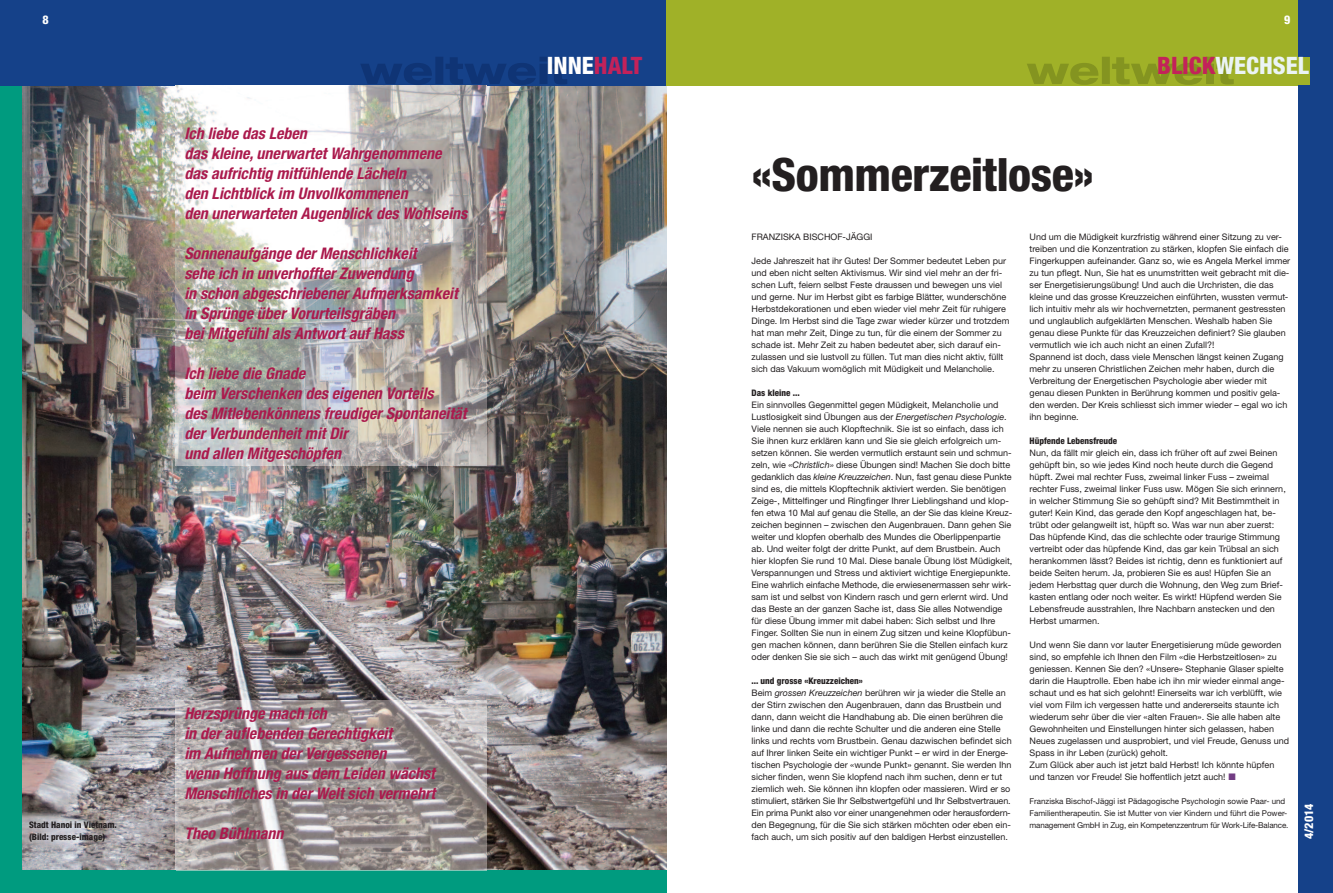
<style>
.page{position:relative;width:1333px;height:893px;background:#fff}
.page>*{position:absolute;margin:0;border:0;box-sizing:border-box;transform-origin:0 0}
.t1{font:800 condensed 46px "Helvetica Neue LT Std";letter-spacing:-.01em;color:#231f20}
.t2{font:800 condensed 24px "Helvetica Neue LT Std";color:#ebf4f5}
.t3{font:800 condensed 24px "Helvetica Neue LT Std";color:#fff}
.t4{font:italic 700 condensed 16px/20px "Helvetica Neue LT Std";color:#ab1a4d}
.t5{font:800 condensed 12px "Helvetica Neue LT Std";color:#fff}
.t6{font:9px/12px "Helvetica Neue LT Std";color:#231f20}
.t7{font:800 condensed 9px "Helvetica Neue LT Std";color:#231f20}
.t8{font:8px/12px "Helvetica Neue LT Std";color:#231f20}
.s1{color:#c3225a}
.s2{font-style:italic}
.s3{font-weight:800;font-stretch:condensed}
</style>
<div class="page">
<div style="left:0;top:85px;width:666px;height:808px;background:#009b7f"></div>
<img style="left:23px;top:85px;width:643px;height:784px">
<div style="left:0;top:0;width:666px;height:85px;background:#154189"></div>
<div style="left:666px;top:0;width:666px;height:85px;background:#a0b128"></div>
<div style="left:1298px;top:85px;width:34px;height:808px;background:#154189"></div>
<div style="left:1298px;top:0;width:34px;height:57px;background:#154189"></div>
<div style="left:1310px;top:51px;width:22px;height:40px;background:#154189"></div>
<svg style="left:1027px;top:57px;width:206px;height:28px"></svg>
<svg style="left:361px;top:57px;width:206px;height:28px"></svg>
<hr style="left:176px;top:869px;width:311px;height:1px;background:#81c4b6">
<img style="left:176px;top:700px;width:311px;height:169px">
<img style="left:176px;top:85px;width:311px;height:381px">
<h3 class="t5" style="left:43px;top:16px;width:8px">8</h3>
<h2 class="t3" style="left:547px;top:57px;width:97px">INNE<span class="s1">HALT</span></h2>
<h3 class="t5" style="left:1284px;top:16px;width:8px">9</h3>
<h2 class="t2" style="left:1157px;top:57px;width:153px"><span class="s1">BLICK</span>WECHSEL</h2>
<h3 class="t4" style="left:184px;top:125px;width:284px">Ich liebe das Leben<br>das kleine, unerwartet Wahrgenommene das aufrichtig mitfühlende Lächeln<br>den Lichtblick im Unvollkommenen<br>den unerwarteten Augenblick des Wohlseins</h3>
<h3 class="t4" style="left:184px;top:245px;width:275px">Sonnenaufgänge der Menschlichkeit<br>sehe ich in unverhoffter Zuwendung<br>in schon abgeschriebener Aufmerksamkeit in Sprünge über Vorurteilsgräben<br>bei Mitgefühl als Antwort auf Hass</h3>
<h3 class="t4" style="left:184px;top:365px;width:284px">Ich liebe die Gnade<br>beim Verschenken des eigenen Vorteils<br>des Mitlebenkönnens freudiger Spontaneität der Verbundenheit mit Dir<br>und allen Mitgeschöpfen</h3>
<h1 class="t1" style="left:751px;top:158px;width:344px">«Sommerzeitlose»</h1>
<p class="t6" style="left:751px;top:232px;width:122px">FRANZISKA BISCHOF-JÄGGI</p>
<p class="t6" style="left:751px;top:256px;width:259px">Jede Jahreszeit hat ihr Gutes! Der Sommer bedeutet Leben pur und eben nicht selten Aktivismus. Wir sind viel mehr an der fri&shy;schen Luft, feiern selbst Feste draussen und bewegen uns viel und gerne. Nur im Herbst gibt es farbige Blätter, wunderschöne Herbstdekorationen und eben wieder viel mehr Zeit für ruhigere Dinge. Im Herbst sind die Tage zwar wieder kürzer und trotzdem hat man mehr Zeit, Dinge zu tun, für die einem der Sommer zu schade ist. Mehr Zeit zu haben bedeutet aber, sich darauf ein&shy;zulassen und sie lustvoll zu füllen. Tut man dies nicht aktiv, füllt sich das Vakuum womöglich mit Müdigkeit und Melancholie.</p>
<p class="t7" style="left:751px;top:390px;width:50px">Das kleine ...</p>
<p class="t6" style="left:751px;top:400px;width:262px">Ein sinnvolles Gegenmittel gegen Müdigkeit, Melancholie und Lustlosigkeit sind Übungen aus der <span class="s2">Energetischen Psychologie</span>.<br>Viele nennen sie auch Klopftechnik. Sie ist so einfach, dass ich Sie ihnen kurz erklären kann und Sie sie gleich erfolgreich um&shy;setzen können. Sie werden vermutlich erstaunt sein und schmun&shy;zeln, wie <span class="s2">«Christlich»</span> diese Übungen sind! Machen Sie doch bitte gedanklich das <span class="s2">kleine Kreuzzeichen</span>. Nun, fast genau diese Punkte sind es, die mittels Klopftechnik aktiviert werden. Sie benötigen Zeige-, Mittelfinger und Ringfinger Ihrer Lieblingshand und klop&shy;fen etwa 10 Mal auf genau die Stelle, an der Sie das kleine Kreuz&shy;zeichen beginnen – zwischen den Augenbrauen. Dann gehen Sie weiter und klopfen oberhalb des Mundes die Oberlippenpartie ab. Und weiter folgt der dritte Punkt, auf dem Brustbein. Auch hier klopfen Sie rund 10 Mal. Diese banale Übung löst Müdigkeit, Verspannungen und Stress und aktiviert wichtige Energiepunkte.<br>Eine wahrlich einfache Methode, die erwiesenermassen sehr wirk&shy;sam ist und selbst von Kindern rasch und gern erlernt wird. Und das Beste an der ganzen Sache ist, dass Sie alles Notwendige für diese Übung immer mit dabei haben: Sich selbst und Ihre Finger. Sollten Sie nun in einem Zug sitzen und keine Klopfübun&shy;gen machen können, dann berühren Sie die Stellen einfach kurz oder denken Sie sie sich – auch das wirkt mit genügend Übung!</p>
<p class="t6" style="left:751px;top:676px;width:262px"><span class="s3">... und grosse «Kreuzzeichen»<br></span>Beim <span class="s2">grossen Kreuzzeichen</span> berühren wir ja wieder die Stelle an der Stirn zwischen den Augenbrauen, dann das Brustbein und dann, dann weicht die Handhabung ab. Die einen berühren die linke und dann die rechte Schulter und die anderen eine Stelle links und rechts vom Brustbein. Genau dazwischen befindet sich auf Ihrer linken Seite ein wichtiger Punkt – er wird in der Energe&shy;tischen Psychologie der «wunde Punkt» genannt. Sie werden Ihn sicher finden, wenn Sie klopfend nach ihm suchen, denn er tut ziemlich weh. Sie können ihn klopfen oder massieren. Wird er so stimuliert, stärken Sie Ihr Selbstwertgefühl und Ihr Selbstvertrauen.<br>Ein prima Punkt also vor einer unangenehmen oder herausfordern&shy;den Begegnung, für die Sie sich stärken möchten oder eben ein&shy;fach auch, um sich positiv auf den baldigen Herbst einzustellen.</p>
<p class="t6" style="left:1029px;top:232px;width:262px">Und um die Müdigkeit kurzfristig während einer Sitzung zu ver&shy;treiben und die Konzentration zu stärken, klopfen Sie einfach die Fingerkuppen aufeinander. Ganz so, wie es Angela Merkel immer zu tun pflegt. Nun, Sie hat es unumstritten weit gebracht mit die&shy;ser Energetisierungsübung! Und auch die Urchristen, die das kleine und das grosse Kreuzzeichen einführten, wussten vermut&shy;lich intuitiv mehr als wir hochvernetzten, permanent gestressten und unglaublich aufgeklärten Menschen. Weshalb haben Sie genau diese Punkte für das Kreuzzeichen definiert? Sie glauben vermutlich wie ich auch nicht an einen Zufall?!<br>Spannend ist doch, dass viele Menschen längst keinen Zugang mehr zu unseren Christlichen Zeichen mehr haben, durch die Verbreitung der Energetischen Psychologie aber wieder mit genau diesen Punkten in Berührung kommen und positiv gela&shy;den werden. Der Kreis schliesst sich immer wieder – egal wo ich ihn beginne.</p>
<p class="t7" style="left:1029px;top:438px;width:89px">Hüpfende Lebensfreude</p>
<p class="t6" style="left:1029px;top:448px;width:258px">Nun, da fällt mir gleich ein, dass ich früher oft auf zwei Beinen gehüpft bin, so wie jedes Kind noch heute durch die Gegend hüpft. Zwei mal rechter Fuss, zweimal linker Fuss – zweimal rechter Fuss, zweimal linker Fuss usw. Mögen Sie sich erinnern, in welcher Stimmung Sie so gehüpft sind? Mit Bestimmtheit in guter! Kein Kind, das gerade den Kopf angeschlagen hat, be&shy;trübt oder gelangweilt ist, hüpft so. Was war nun aber zuerst:<br>Das hüpfende Kind, das die schlechte oder traurige Stimmung vertreibt oder das hüpfende Kind, das gar kein Trübsal an sich herankommen lässt? Beides ist richtig, denn es funktioniert auf beide Seiten herum. Ja, probieren Sie es aus! Hüpfen Sie an jedem Herbsttag quer durch die Wohnung, den Weg zum Brief&shy;kasten entlang oder noch weiter. Es wirkt! Hüpfend werden Sie Lebensfreude ausstrahlen, Ihre Nachbarn anstecken und den Herbst umarmen.</p>
<p class="t6" style="left:1029px;top:640px;width:261px">Und wenn Sie dann vor lauter Energetisierung müde geworden sind, so empfehle ich Ihnen den Film «die Herbstzeitlosen» zu geniessen. Kennen Sie den? «Unsere» Stephanie Glaser spielte darin die Hauptrolle. Eben habe ich ihn mir wieder einmal ange&shy;schaut und es hat sich gelohnt! Einerseits war ich verblüfft, wie viel vom Film ich vergessen hatte und andererseits staunte ich wiederum sehr über die vier «alten Frauen». Sie alle haben alte Gewohnheiten und Einstellungen hinter sich gelassen, haben Neues zugelassen und ausprobiert, und viel Freude, Genuss und Spass in ihr Leben (zurück) geholt.<br>Zum Glück aber auch ist jetzt bald Herbst! Ich könnte hüpfen und tanzen vor Freude! Sie hoffentlich jetzt auch!</p>
<p class="t8" style="left:1029px;top:796px;width:259px">Franziska Bischof-Jäggi ist Pädagogische Psychologin sowie Paar- und<br>Familientherapeutin. Sie ist Mutter von vier Kindern und führt die Power-</p>
<h3 class="t4" style="left:184px;top:705px;width:252px">Herzsprünge mach ich<br>in der auflebenden Gerechtigkeit<br>im Aufnehmen der Vergessenen<br>wenn Hoffnung aus dem Leiden wächst<br>Menschliches in der Welt sich vermehrt</h3>
<h3 class="t4" style="left:184px;top:825px;width:101px">Theo Bühlmann</h3>
<p class="t7" style="left:29px;top:822px;width:89px">Stadt Hanoi in Vietnam.</p>
<p class="t8" style="left:1029px;top:820px;width:260px">management GmbH in Zug, ein Kompetenzzentrum für Work-Life-Balance.</p>
<p class="t7" style="left:29px;top:834px;width:78px">(Bild: presse-image)</p>
<h3 class="t5" style="left:1304px;top:839px;width:37px;rotate:-90deg">4/2014</h3>
</div>
